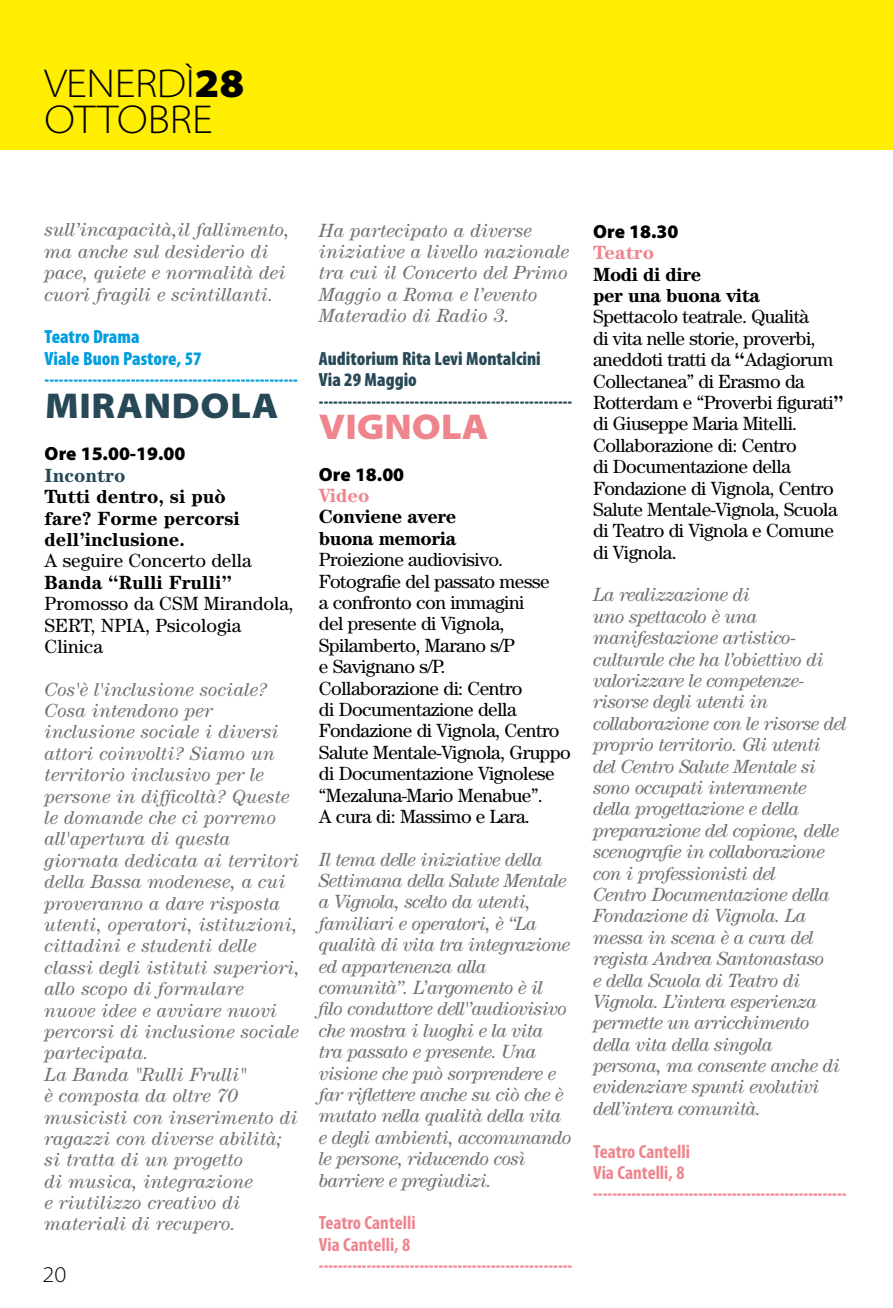
<style>
.page{position:relative;width:893px;height:1308px;background:#fff}
.page>*{position:absolute;margin:0;border:0;box-sizing:border-box;transform-origin:0 0}
.t1{font:300 semi-expanded 40.5px/36px "Myriad Pro";letter-spacing:-.01em;color:#000}
.t2{font:900 semi-expanded 36px "Myriad Pro";letter-spacing:.02em;color:#274856}
.t3{font:900 semi-expanded 36px "Myriad Pro";color:#ee858d}
.t4{font:300 semi-expanded 22.5px "Myriad Pro";color:#000}
.t5{font:italic 19.12px/21.4px "Century Std";letter-spacing:-.035em;color:#707172}
.t6{font:italic 19.12px/21.4px "Century Std";color:#707172}
.t7{font:19.12px/21.4px "Century";letter-spacing:-.025em;color:#000}
.t8{font:900 condensed 19.12px "Myriad Pro";color:#ee858d}
.t9{font:900 condensed 19.12px/21.4px "Myriad Pro";color:#274856}
.t10{font:900 condensed 19.12px/21.4px "Myriad Pro";color:#009ee0}
.t11{font:19.12px/21.4px "Century";color:#000}
.t12{font:700 19.12px/21.4px "Century";color:#000}
.t13{font:700 condensed 19.12px/21.4px "Myriad Pro";color:#ee858d}
.t14{font:700 19.12px/21.4px "Century";letter-spacing:-.025em;color:#000}
.t15{font:900 19.12px "Myriad Pro";color:#000}
.t16{font:700 19.12px "Century";color:#ee858d}
.t17{font:700 19.12px "Century";color:#274856}
.s1{font-weight:900}
.s2{font-family:"Century";font-style:normal}
.s3{font-weight:700}
</style>
<div class="page">
<div style="left:0;top:0;width:893px;height:150px;background:#fe0"></div>
<h1 class="t1" style="left:45px;top:65px;width:201px">VENERDÌ<span class="s1">28<br></span>OTTOBRE</h1>
<p class="t6" style="left:45px;top:219px;width:246px">sull’incapacità,il fallimento, ma anche sul desiderio di pace, quiete e normalità dei cuori fragili e scintillanti.</p>
<p class="t10" style="left:45px;top:326px;width:255px">Teatro Drama<br>Viale Buon Pastore, 57 -----------------------------------------------------</p>
<h2 class="t2" style="left:45px;top:381px;width:235px">MIRANDOLA</h2>
<p class="t15" style="left:45px;top:441px;width:142px">Ore 15.00-19.00</p>
<p class="t17" style="left:45px;top:464px;width:82px">Incontro</p>
<p class="t12" style="left:45px;top:485px;width:197px">Tutti dentro, si può fare? Forme percorsi dell’inclusione.</p>
<p class="t11" style="left:45px;top:550px;width:209px">A seguire Concerto della</p>
<p class="t12" style="left:45px;top:571px;width:189px">Banda “Rulli Frulli”</p>
<p class="t11" style="left:45px;top:592px;width:251px">Promosso da CSM Mirandola,<br>SERT, NPIA, Psicologia<br>Clinica</p>
<p class="t6" style="left:45px;top:678px;width:257px">Cos'è l'inclusione sociale?<br>Cosa intendono per inclusione sociale i diversi attori coinvolti? Siamo un territorio inclusivo per le persone in difficoltà? Queste le domande che ci porremo all'apertura di questa giornata dedicata ai territori della Bassa modenese, a cui proveranno a dare risposta utenti, operatori, istituzioni, cittadini e studenti delle classi degli istituti superiori, allo scopo di formulare<br>nuove idee e avviare nuovi percorsi di inclusione sociale partecipata.<br>La Banda "Rulli Frulli"<br>è composta da oltre 70 musicisti con inserimento di ragazzi con diverse abilità; si tratta di un progetto<br>di musica, integrazione<br>e riutilizzo creativo di materiali di recupero.</p>
<p class="t4" style="left:43px;top:1260px;width:25px">20</p>
<p class="t6" style="left:319px;top:219px;width:252px">Ha partecipato a diverse iniziative a livello nazionale tra cui il Concerto del Primo<br>Maggio a Roma e l’evento<br>Materadio di Radio 3.</p>
<p class="t9" style="left:319px;top:347px;width:255px">Auditorium Rita Levi Montalcini<br>Via 29 Maggio -----------------------------------------------------</p>
<h2 class="t3" style="left:319px;top:402px;width:171px">VIGNOLA</h2>
<p class="t15" style="left:319px;top:461px;width:87px">Ore 18.00</p>
<p class="t16" style="left:319px;top:484px;width:52px">Video</p>
<p class="t14" style="left:319px;top:506px;width:139px">Conviene avere buona memoria</p>
<p class="t7" style="left:319px;top:548px;width:253px">Proiezione audiovisivo.<br>Fotografie del passato messe<br>a confronto con immagini<br>del presente di Vignola,<br>Spilamberto, Marano s/P<br>e Savignano s/P.<br>Collaborazione di: Centro<br>di Documentazione della<br>Fondazione di Vignola, Centro<br>Salute Mentale-Vignola, Gruppo di Documentazione Vignolese “Mezaluna-Mario Menabue”.<br>A cura di: Massimo e Lara.</p>
<p class="t5" style="left:319px;top:848px;width:254px">Il tema delle iniziative della<br>Settimana della Salute Mentale a Vignola, scelto da utenti, familiari e operatori, è “La qualità di vita tra integrazione ed appartenenza alla comunità”. L<span class="s2">’</span>argomento è il filo conduttore dell'’audiovisivo che mostra i luoghi e la vita tra passato e presente. Una visione che può sorprendere e far riflettere anche su ciò che è mutato nella qualità della vita e degli ambienti, accomunando le persone, riducendo così barriere e pregiudizi.</p>
<p class="t13" style="left:319px;top:1211px;width:98px">Teatro Cantelli<br>Via Cantelli, 8</p>
<p class="t8" style="left:319px;top:1253px;width:255px">-----------------------------------------------------</p>
<p class="t15" style="left:593px;top:219px;width:87px">Ore 18.30</p>
<p class="t16" style="left:593px;top:241px;width:62px">Teatro</p>
<p class="t14" style="left:593px;top:263px;width:168px">Modi di dire<br>per una buona vita</p>
<p class="t7" style="left:593px;top:306px;width:252px">Spettacolo teatrale. Qualità<br>di vita nelle storie, proverbi, aneddoti tratti da <span class="s3">“</span>Adagiorum<br>Collectanea” di Erasmo da<br>Rotterdam e “Proverbi figurati<span class="s3">” </span>di Giuseppe Maria Mitelli.<br>Collaborazione di: Centro<br>di Documentazione della<br>Fondazione di Vignola, Centro<br>Salute Mentale-Vignola, Scuola di Teatro di Vignola e Comune di Vignola.</p>
<p class="t5" style="left:593px;top:584px;width:255px">La realizzazione di<br>uno spettacolo è una manifestazione artistico&shy;culturale che ha l’obiettivo di valorizzare le competenze&shy;risorse degli utenti in collaborazione con le risorse del proprio territorio. Gli utenti del Centro Salute Mentale si sono occupati interamente della progettazione e della preparazione del copione, delle scenografie in collaborazione con i professionisti del<br>Centro Documentazione della<br>Fondazione di Vignola. La messa in scena è a cura del regista Andrea Santonastaso<br>e della Scuola di Teatro di<br>Vignola. L’intera esperienza permette un arricchimento della vita della singola<br>persona, ma consente anche di evidenziare spunti evolutivi dell’intera comunità.</p>
<p class="t13" style="left:593px;top:1140px;width:98px">Teatro Cantelli<br>Via Cantelli, 8</p>
<p class="t8" style="left:593px;top:1181px;width:255px">-----------------------------------------------------</p>
</div>
